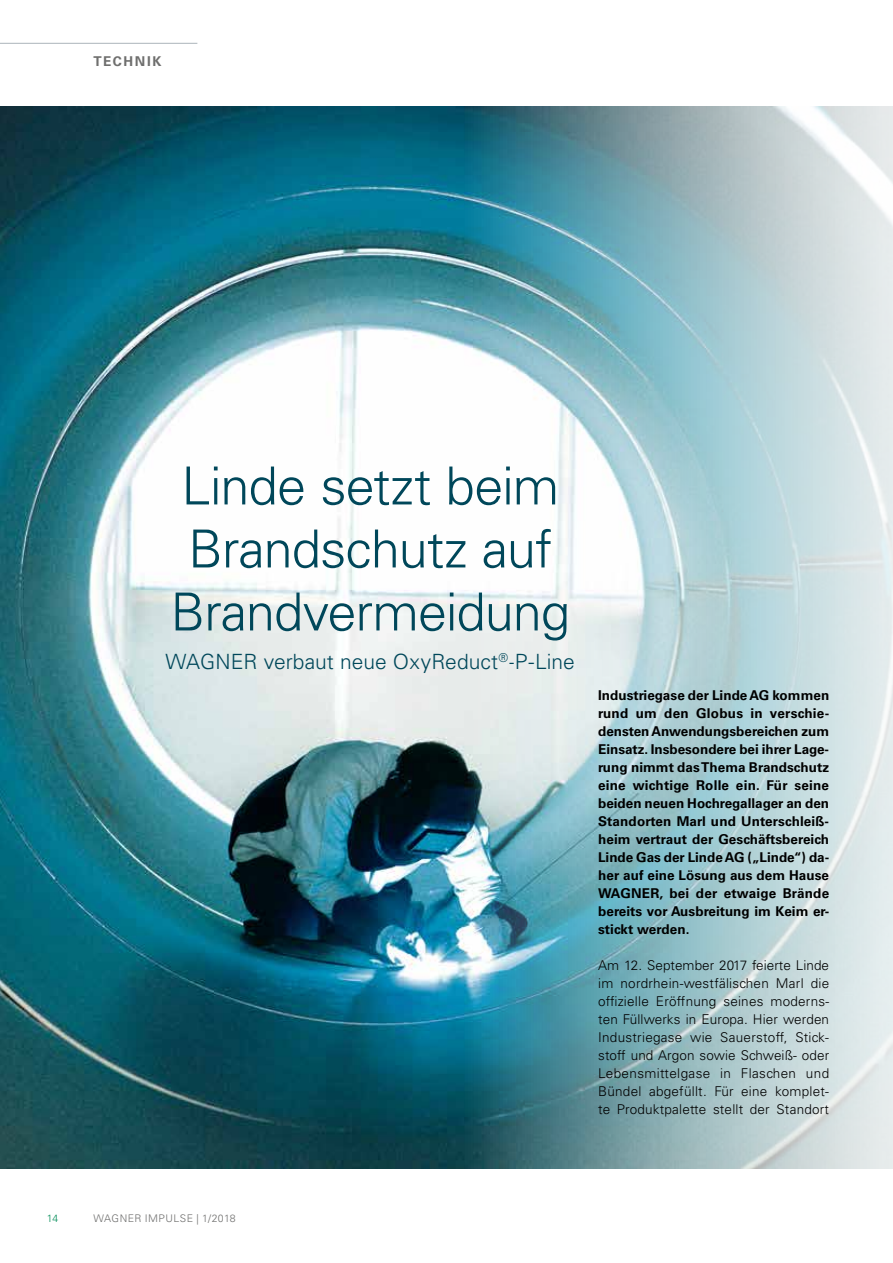
<style>
.page{position:relative;width:893px;height:1263px;background:#fff}
.page>*{position:absolute;margin:0;border:0;box-sizing:border-box;transform-origin:0 0}
.t1{font:300 52.5px/63px "Univers LT Std";letter-spacing:-.02em;color:#00475a;text-align:center}
.t2{font:300 21px "Univers LT Std";color:#00475a}
.t3{font:700 13.5px/18px "Univers LT Std";letter-spacing:.005em;color:#000;text-align:justify}
.t4{font:300 13.5px/18px "Univers LT Std";letter-spacing:.015em;color:#000;text-align:justify}
.t5{font:700 13.5px "Univers LT Std";letter-spacing:.115em;color:#6f6f6e}
.t6{font:300 10.5px "Univers LT Std";letter-spacing:.045em;color:#6f6f6e}
.t7{font:300 10.5px "Univers LT Std";color:#008c57}
.s1{font-stretch:condensed}
</style>
<div class="page">
<hr style="left:0;top:43px;width:197px;height:1px;background:#abb4ba">
<img style="left:0;top:106px;width:461px;height:1062px">
<svg style="left:461px;top:106px;width:432px;height:1063px;background:#a9c9cf"></svg>
<p class="t5" style="left:94px;top:54px;width:69px">TECHNIK</p>
<h1 class="t1" style="left:170px;top:454px;width:401px">Linde setzt beim<br>Brandschutz auf<br>Brandvermeidung</h1>
<h2 class="t2" style="left:166px;top:649px;width:411px">WAGNER verbaut neue OxyReduct<sup>®</sup><span class="s1">-</span>P-Line</h2>
<p class="t3" style="left:598px;top:687px;width:233px">Industriegase der Linde AG kommen rund um den Globus in verschie&shy;densten Anwendungsbereichen zum Einsatz. Insbesondere bei ihrer Lage&shy;rung nimmt das Thema Brandschutz eine wichtige Rolle ein. Für seine beiden neuen Hochregallager an den Standorten Marl und Unterschleiß&shy;heim vertraut der Geschäftsbereich Linde Gas der Linde AG („Linde“) da&shy;her auf eine Lösung aus dem Hause WAGNER, bei der etwaige Brände bereits vor Ausbreitung im Keim er&shy;stickt werden.</p>
<p class="t4" style="left:598px;top:956px;width:233px">Am 12. September 2017 feierte Linde im nordrhein-westfälischen Marl die offizielle Eröffnung seines moderns&shy;ten Füllwerks in Europa. Hier werden Industriegase wie Sauerstoff, Stick&shy;stoff und Argon sowie Schweiß- oder Lebensmittelgase in Flaschen und Bündel abgefüllt. Für eine komplet&shy;te Produktpalette stellt der Standort</p>
<p class="t7" style="left:47px;top:1212px;width:13px">14</p>
<p class="t6" style="left:94px;top:1212px;width:144px">WAGNER IMPULSE | 1/2018</p>
</div>
